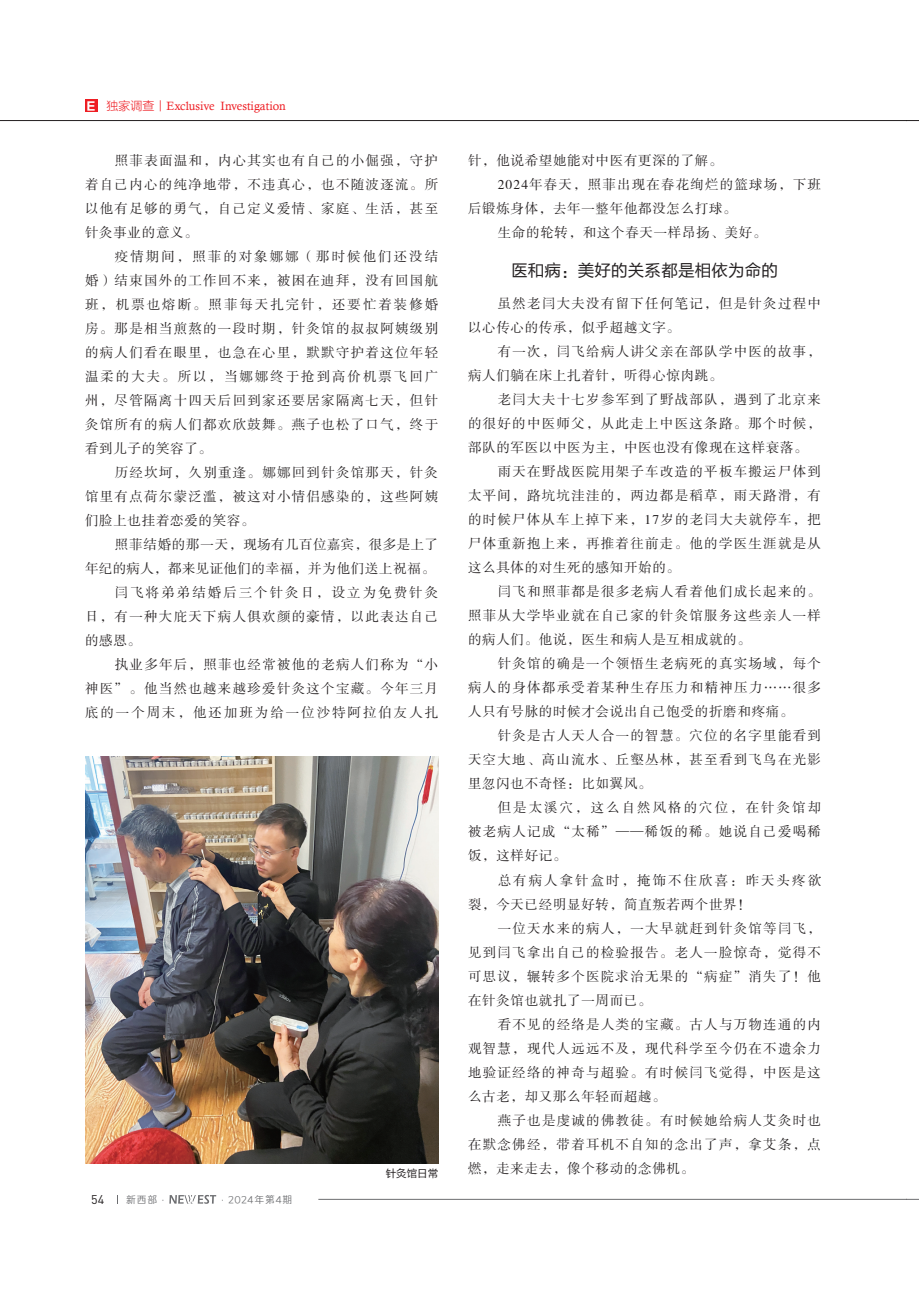
<style>
.page{position:relative;width:919px;height:1289px;background:#fff}
.page>*{position:absolute;margin:0;border:0;box-sizing:border-box;transform-origin:0 0}
.t1{font:16.5px "FZLTHK GBK1 0";letter-spacing:.01em;color:#231f20}
.t2{font:13.5px/24px "FZSSK GBK1 0";letter-spacing:.09em;color:#231f20;text-align:justify}
.t3{font:13.5px "FZSSK GBK1 0";letter-spacing:.05em;color:#231f20}
.t4{font:13.5px "FZSSK GBK1 0";letter-spacing:.145em;color:#231f20}
.t5{font:13.5px "FZSSK GBK1 0";letter-spacing:.03em;color:#231f20}
.t6{font:12.45px "DIN";color:#231f20}
.t7{font:12px "Calisto";color:#ee1d23}
.t8{font:10.5px "FZLTHK GBK1 0";color:#231f20}
.t9{font:9.75px "Loong Flash Sans GB Regular";letter-spacing:.1em;color:#6c6d70}
.s1{font-family:"FZLTDHK GBK1 0";font-size:11.4px;color:#fff}
.s2{font-family:"FZLTXHK GBK1 0"}
</style>
<div class="page">
<hr style="left:318px;top:1199px;width:588px;height:1px;background:#6c6d70">
<svg style="left:169px;top:1195px;width:47px;height:8px"></svg>
<hr style="left:0;top:120px;width:906px;height:1px;background:#231f20">
<svg style="left:906px;top:1199px;width:12px;height:1px"></svg>
<svg style="left:906px;top:120px;width:12px;height:1px"></svg>
<div style="left:85px;top:99px;width:13px;height:13px;background:#ee1d23"></div>
<img style="left:85px;top:757px;width:353px;height:406px">
<p class="t7" style="left:86px;top:99px;width:202px"><span class="s1">Ｅ</span> <span class="s2">独家调查丨</span>Exclusive Investigation</p>
<p class="t2" style="left:85px;top:149px;width:354px;text-indent:30px">照菲表面温和，内心其实也有自己的小倔强，守护着自己内心的纯净地带，不违真心，也不随波逐流。所以他有足够的勇气，自己定义爱情、家庭、生活，甚至针灸事业的意义。</p>
<p class="t2" style="left:85px;top:245px;width:354px;text-indent:30px">疫情期间，照菲的对象娜娜（那时候他们还没结婚）结束国外的工作回不来，被困在迪拜，没有回国航班，机票也熔断。照菲每天扎完针，还要忙着装修婚房。那是相当煎熬的一段时期，针灸馆的叔叔阿姨级别的病人们看在眼里，也急在心里，默默守护着这位年轻温柔的大夫。所以，当娜娜终于抢到高价机票飞回广州，尽管隔离十四天后回到家还要居家隔离七天，但针灸馆所有的病人们都欢欣鼓舞。燕子也松了口气，终于看到儿子的笑容了。</p>
<p class="t2" style="left:85px;top:461px;width:354px;text-indent:30px">历经坎坷，久别重逢。娜娜回到针灸馆那天，针灸馆里有点荷尔蒙泛滥，被这对小情侣感染的，这些阿姨们脸上也挂着恋爱的笑容。</p>
<p class="t5" style="left:115px;top:537px;width:325px">照菲结婚的那一天，现场有几百位嘉宾，很多是上了</p>
<p class="t3" style="left:85px;top:561px;width:351px">年纪的病人，都来见证他们的幸福，并为他们送上祝福。</p>
<p class="t4" style="left:115px;top:585px;width:325px">闫飞将弟弟结婚后三个针灸日，设立为免费针灸</p>
<p class="t2" style="left:85px;top:605px;width:354px">日，有一种大庇天下病人俱欢颜的豪情，以此表达自己</p>
<p class="t2" style="left:85px;top:629px;width:58px">的感恩。</p>
<p class="t2" style="left:115px;top:653px;width:325px">执业多年后，照菲也经常被他的老病人们称为“小</p>
<p class="t2" style="left:85px;top:677px;width:354px">神医”。他当然也越来越珍爱针灸这个宝藏。今年三月</p>
<p class="t4" style="left:85px;top:705px;width:354px">底的一个周末，他还加班为给一位沙特阿拉伯友人扎</p>
<p class="t6" style="left:91px;top:1191px;width:15px">54</p>
<p class="t9" style="left:126px;top:1194px;width:168px">新西部·　　　　 ·2024年第4期</p>
<p class="t8" style="left:385px;top:1167px;width:54px">针灸馆日常</p>
<p class="t3" style="left:468px;top:153px;width:256px">针，他说希望她能对中医有更深的了解。</p>
<p class="t2" style="left:497px;top:173px;width:325px">2024年春天，照菲出现在春花绚烂的篮球场，下班</p>
<p class="t3" style="left:468px;top:201px;width:270px">后锻炼身体，去年一整年他都没怎么打球。</p>
<p class="t3" style="left:497px;top:225px;width:270px">生命的轮转，和这个春天一样昂扬、美好。</p>
<p class="t1" style="left:511px;top:261px;width:268px">医和病：美好的关系都是相依为命的</p>
<p class="t2" style="left:468px;top:292px;width:354px;text-indent:30px">虽然老闫大夫没有留下任何笔记，但是针灸过程中以心传心的传承，似乎超越文字。</p>
<p class="t2" style="left:468px;top:340px;width:354px;text-indent:30px">有一次，闫飞给病人讲父亲在部队学中医的故事，病人们躺在床上扎着针，听得心惊肉跳。</p>
<p class="t2" style="left:497px;top:388px;width:325px">老闫大夫十七岁参军到了野战部队，遇到了北京来</p>
<p class="t2" style="left:468px;top:412px;width:354px">的很好的中医师父，从此走上中医这条路。那个时候，</p>
<p class="t3" style="left:468px;top:440px;width:341px">部队的军医以中医为主，中医也没有像现在这样衰落。</p>
<p class="t2" style="left:497px;top:460px;width:325px">雨天在野战医院用架子车改造的平板车搬运尸体到</p>
<p class="t2" style="left:468px;top:484px;width:354px">太平间，路坑坑洼洼的，两边都是稻草，雨天路滑，有</p>
<p class="t2" style="left:468px;top:508px;width:354px">的时候尸体从车上掉下来，17岁的老闫大夫就停车，把</p>
<p class="t2" style="left:468px;top:532px;width:354px">尸体重新抱上来，再推着往前走。他的学医生涯就是从</p>
<p class="t3" style="left:468px;top:560px;width:213px">这么具体的对生死的感知开始的。</p>
<p class="t2" style="left:497px;top:580px;width:325px">闫飞和照菲都是很多老病人看着他们成长起来的。</p>
<p class="t2" style="left:468px;top:604px;width:354px">照菲从大学毕业就在自己家的针灸馆服务这些亲人一样</p>
<p class="t3" style="left:468px;top:632px;width:284px">的病人们。他说，医生和病人是互相成就的。</p>
<p class="t2" style="left:497px;top:652px;width:325px">针灸馆的确是一个领悟生老病死的真实场域，每个</p>
<p class="t2" style="left:468px;top:676px;width:354px">病人的身体都承受着某种生存压力和精神压力……很多</p>
<p class="t3" style="left:468px;top:704px;width:327px">人只有号脉的时候才会说出自己饱受的折磨和疼痛。</p>
<p class="t2" style="left:497px;top:724px;width:325px">针灸是古人天人合一的智慧。穴位的名字里能看到</p>
<p class="t2" style="left:468px;top:748px;width:354px">天空大地、高山流水、丘壑丛林，甚至看到飞鸟在光影</p>
<p class="t3" style="left:468px;top:776px;width:185px">里忽闪也不奇怪：比如翼风。</p>
<p class="t4" style="left:497px;top:800px;width:325px">但是太溪穴，这么自然风格的穴位，在针灸馆却</p>
<p class="t2" style="left:468px;top:820px;width:354px">被老病人记成“太稀”——稀饭的稀。她说自己爱喝稀</p>
<p class="t2" style="left:468px;top:844px;width:100px">饭，这样好记。</p>
<p class="t4" style="left:497px;top:872px;width:325px">总有病人拿针盒时，掩饰不住欣喜：昨天头疼欲</p>
<p class="t3" style="left:468px;top:896px;width:284px">裂，今天已经明显好转，简直叛若两个世界！</p>
<p class="t2" style="left:497px;top:916px;width:325px">一位天水来的病人，一大早就赶到针灸馆等闫飞，</p>
<p class="t2" style="left:468px;top:940px;width:354px">见到闫飞拿出自己的检验报告。老人一脸惊奇，觉得不</p>
<p class="t2" style="left:468px;top:964px;width:354px">可思议，辗转多个医院求治无果的“病症”消失了！他</p>
<p class="t3" style="left:468px;top:992px;width:185px">在针灸馆也就扎了一周而已。</p>
<p class="t2" style="left:497px;top:1012px;width:325px">看不见的经络是人类的宝藏。古人与万物连通的内</p>
<p class="t2" style="left:468px;top:1036px;width:354px">观智慧，现代人远远不及，现代科学至今仍在不遗余力</p>
<p class="t2" style="left:468px;top:1060px;width:354px">地验证经络的神奇与超验。有时候闫飞觉得，中医是这</p>
<p class="t3" style="left:468px;top:1088px;width:199px">么古老，却又那么年轻而超越。</p>
<p class="t2" style="left:497px;top:1108px;width:325px">燕子也是虔诚的佛教徒。有时候她给病人艾灸时也</p>
<p class="t2" style="left:468px;top:1132px;width:354px">在默念佛经，带着耳机不自知的念出了声，拿艾条，点</p>
<p class="t3" style="left:468px;top:1160px;width:228px">燃，走来走去，像个移动的念佛机。</p>
</div>
